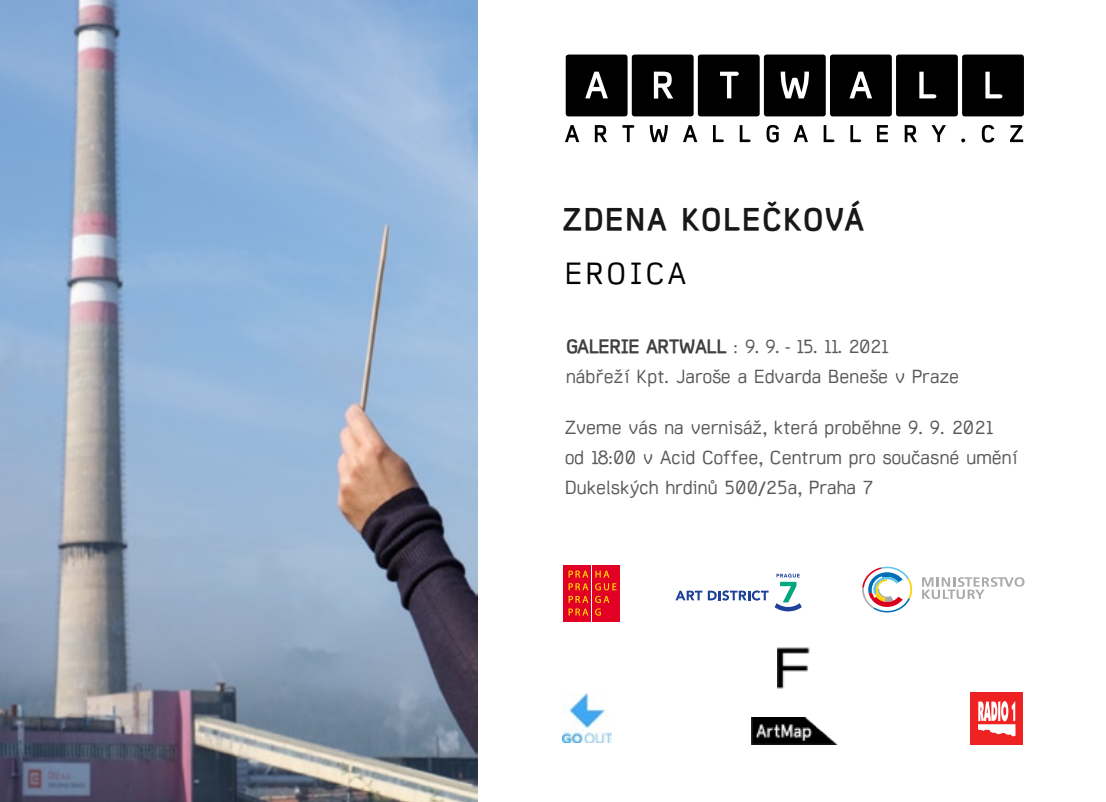
<style>
.page{position:relative;width:1106px;height:802px;background:#fff}
.page>*{position:absolute;margin:0;border:0;box-sizing:border-box;transform-origin:0 0}
.t1{font:700 31.5px "Function";letter-spacing:.08em;color:#1a171b}
.t2{font:31.5px "Function";letter-spacing:.1em;color:#000}
.t3{font:19.5px/30px "Function";color:#58595b}
.s1{font-weight:700;color:rgb(0 0 0/.75)}
</style>
<div class="page">
<div style="left:565px;top:55px;width:62px;height:61px;background:#000;border-radius:3px"></div>
<svg style="left:585px;top:72px;width:23px;height:26px"></svg>
<div style="left:632px;top:55px;width:61px;height:61px;background:#000;border-radius:3px"></div>
<svg style="left:654px;top:72px;width:19px;height:26px"></svg>
<div style="left:698px;top:55px;width:61px;height:61px;background:#000;border-radius:3px"></div>
<svg style="left:720px;top:72px;width:19px;height:26px"></svg>
<div style="left:764px;top:55px;width:61px;height:61px;background:#000;border-radius:3px"></div>
<svg style="left:780px;top:72px;width:29px;height:26px"></svg>
<div style="left:830px;top:55px;width:61px;height:61px;background:#000;border-radius:3px"></div>
<svg style="left:849px;top:72px;width:23px;height:26px"></svg>
<div style="left:896px;top:55px;width:61px;height:61px;background:#000;border-radius:3px"></div>
<svg style="left:919px;top:72px;width:17px;height:26px"></svg>
<div style="left:962px;top:55px;width:62px;height:61px;background:#000;border-radius:3px"></div>
<svg style="left:985px;top:72px;width:17px;height:26px"></svg>
<svg style="left:565px;top:125px;width:458px;height:18px"></svg>
<div style="left:563px;top:565px;width:28px;height:56px;background:#e20025"></div>
<div style="left:592px;top:565px;width:28px;height:56px;background:#e20025"></div>
<svg style="left:568px;top:570px;width:20px;height:7px"></svg>
<svg style="left:595px;top:570px;width:14px;height:7px"></svg>
<svg style="left:568px;top:583px;width:20px;height:32px"></svg>
<svg style="left:595px;top:583px;width:21px;height:32px"></svg>
<svg style="left:922px;top:577px;width:102px;height:22px"></svg>
<svg style="left:862px;top:566px;width:50px;height:46px"></svg>
<img style="left:752px;top:717px;width:85px;height:27px">
<img style="left:562px;top:693px;width:49px;height:49px">
<svg style="left:675px;top:590px;width:93px;height:10px"></svg>
<svg style="left:774px;top:573px;width:27px;height:38px"></svg>
<div style="left:970px;top:692px;width:52px;height:52px;background:#ee2123"></div>
<svg style="left:978px;top:701px;width:37px;height:35px"></svg>
<img style="left:777px;top:647px;width:33px;height:42px">
<img style="left:0;top:0;width:477px;height:801px">
<h1 class="t1" style="left:563px;top:200px;width:300px">ZDENA KOLEČKOVÁ</h1>
<h1 class="t2" style="left:565px;top:255px;width:123px">EROICA</h1>
<p class="t3" style="left:566px;top:332px;width:394px"><span class="s1">GALERIE ARTWALL</span> : 9. 9. - 15. 11. 2021<br>nábřeží Kpt. Jaroše a Edvarda Beneše v Praze</p>
<p class="t3" style="left:565px;top:413px;width:454px">Zveme vás na vernisáž, která proběhne 9. 9. 2021<br>od 18:00 v Acid Coffee, Centrum pro současné umění<br>Dukelských hrdinů 500/25a, Praha 7</p>
</div>
